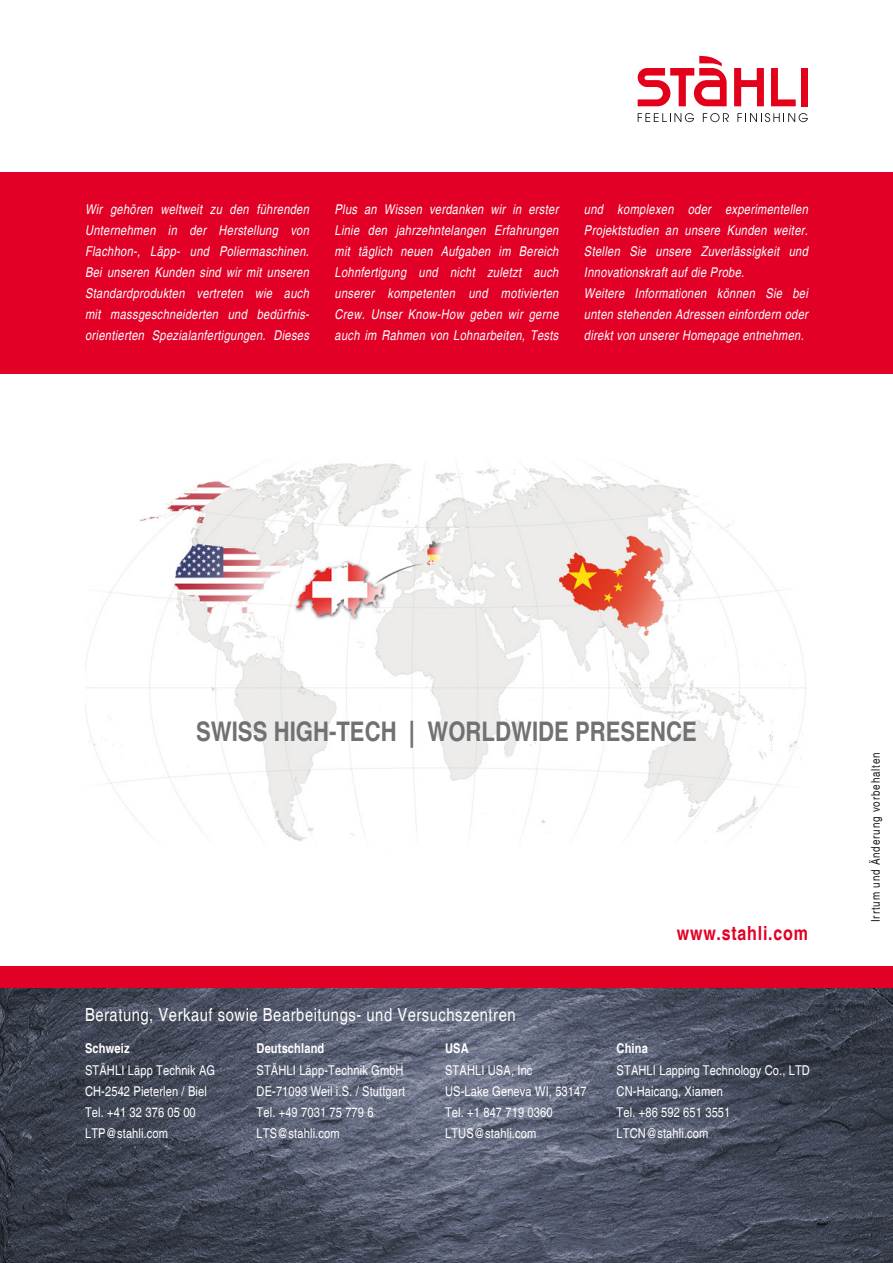
<style>
.page{position:relative;width:893px;height:1263px;background:#fff}
.page>*{position:absolute;margin:0;border:0;box-sizing:border-box;transform-origin:0 0}
.t1{font:700 condensed 27px "Helvetica";color:#707173}
.t2{font:700 condensed 19.5px "Helvetica";letter-spacing:.04em;color:#e20026}
.t3{font:condensed 18px "Helvetica";letter-spacing:.03em;color:#fff}
.t4{font:italic condensed 13.5px/21px "Helvetica";letter-spacing:.025em;color:#fff;text-align:justify}
.t5{font:condensed 13.5px "Helvetica";letter-spacing:.01em;color:#fff}
.t6{font:700 condensed 13.5px "Helvetica";letter-spacing:.01em;color:#fff}
.t7{font:condensed 12px "Helvetica";letter-spacing:.07em;color:#1a171c}
</style>
<div class="page">
<img style="left:0;top:988px;width:893px;height:275px">
<div style="left:0;top:966px;width:893px;height:22px;background:#e20026"></div>
<svg style="left:734px;top:68px;width:30px;height:38px"></svg>
<svg style="left:771px;top:68px;width:25px;height:38px"></svg>
<div style="left:801px;top:68px;width:7px;height:38px;background:#e2001a"></div>
<svg style="left:638px;top:56px;width:89px;height:50px"></svg>
<svg style="left:638px;top:113px;width:56px;height:9px"></svg>
<svg style="left:703px;top:113px;width:26px;height:9px"></svg>
<svg style="left:737px;top:113px;width:71px;height:9px"></svg>
<div style="left:0;top:173px;width:893px;height:201px;background:#e20026"></div>
<img style="left:85px;top:463px;width:721px;height:379px">
<p class="t4" style="left:85px;top:199px;width:225px">Wir gehören weltweit zu den führenden</p>
<p class="t4" style="left:85px;top:220px;width:226px">Unternehmen in der Herstellung von Flachhon-, Läpp- und Poliermaschinen.<br>Bei unseren Kunden sind wir mit unseren Standardprodukten vertreten wie auch mit massgeschneiderten und bedürfnis&shy;orientierten Spezialanfertigungen. Dieses</p>
<p class="t4" style="left:334px;top:199px;width:225px">Plus an Wissen verdanken wir in erster Linie den jahrzehntelangen Erfahrungen mit täglich neuen Aufgaben im Bereich Lohnfertigung und nicht zuletzt auch unserer kompetenten und motivierten Crew. Unser Know-How geben wir gerne auch im Rahmen von Lohnarbeiten, Tests</p>
<p class="t4" style="left:584px;top:199px;width:225px">und komplexen oder experimentellen Projektstudien an unsere Kunden weiter.<br>Stellen Sie unsere Zuverlässigkeit und Innovationskraft auf die Probe.</p>
<p class="t4" style="left:584px;top:283px;width:225px">Weitere Informationen können Sie bei unten stehenden Adressen einfordern oder direkt von unserer Homepage entnehmen.</p>
<p class="t1" style="left:196px;top:715px;width:502px">SWISS HIGH-TECH | WORLDWIDE PRESENCE</p>
<p class="t3" style="left:85px;top:1004px;width:432px">Beratung, Verkauf sowie Bearbeitungs- und Versuchszentren</p>
<p class="t6" style="left:85px;top:1040px;width:46px">Schweiz</p>
<p class="t5" style="left:85px;top:1062px;width:132px">STÄHLI Läpp Technik AG</p>
<p class="t5" style="left:85px;top:1083px;width:123px">CH-2542 Pieterlen / Biel</p>
<p class="t5" style="left:85px;top:1104px;width:112px">Tel. +41 32 376 05 00</p>
<p class="t5" style="left:85px;top:1126px;width:85px">LTP@stahli.com</p>
<p class="t6" style="left:445px;top:1040px;width:25px">USA</p>
<p class="t5" style="left:445px;top:1062px;width:89px">STAHLI USA, Inc</p>
<p class="t5" style="left:445px;top:1083px;width:143px">US-Lake Geneva WI, 53147</p>
<p class="t5" style="left:445px;top:1104px;width:109px">Tel. +1 847 719 0360</p>
<p class="t5" style="left:445px;top:1126px;width:93px">LTUS@stahli.com</p>
<p class="t6" style="left:257px;top:1040px;width:69px">Deutschland</p>
<p class="t5" style="left:257px;top:1062px;width:149px">STÄHLI Läpp-Technik GmbH</p>
<p class="t5" style="left:257px;top:1083px;width:150px">DE-71093 Weil i.S. / Stuttgart</p>
<p class="t5" style="left:257px;top:1104px;width:119px">Tel. +49 7031 75 779 6</p>
<p class="t5" style="left:257px;top:1126px;width:85px">LTS@stahli.com</p>
<p class="t2" style="left:677px;top:921px;width:133px">www.stahli.com</p>
<p class="t6" style="left:617px;top:1040px;width:33px">China</p>
<p class="t5" style="left:617px;top:1062px;width:195px">STAHLI Lapping Technology Co., LTD</p>
<p class="t5" style="left:617px;top:1083px;width:108px">CN-Haicang, Xiamen</p>
<p class="t5" style="left:617px;top:1104px;width:115px">Tel. +86 592 651 3551</p>
<p class="t5" style="left:617px;top:1126px;width:93px">LTCN@stahli.com</p>
<p class="t7" style="left:868px;top:922px;width:171px;rotate:-90deg">Irrtum und Änderung vorbehalten</p>
</div>
